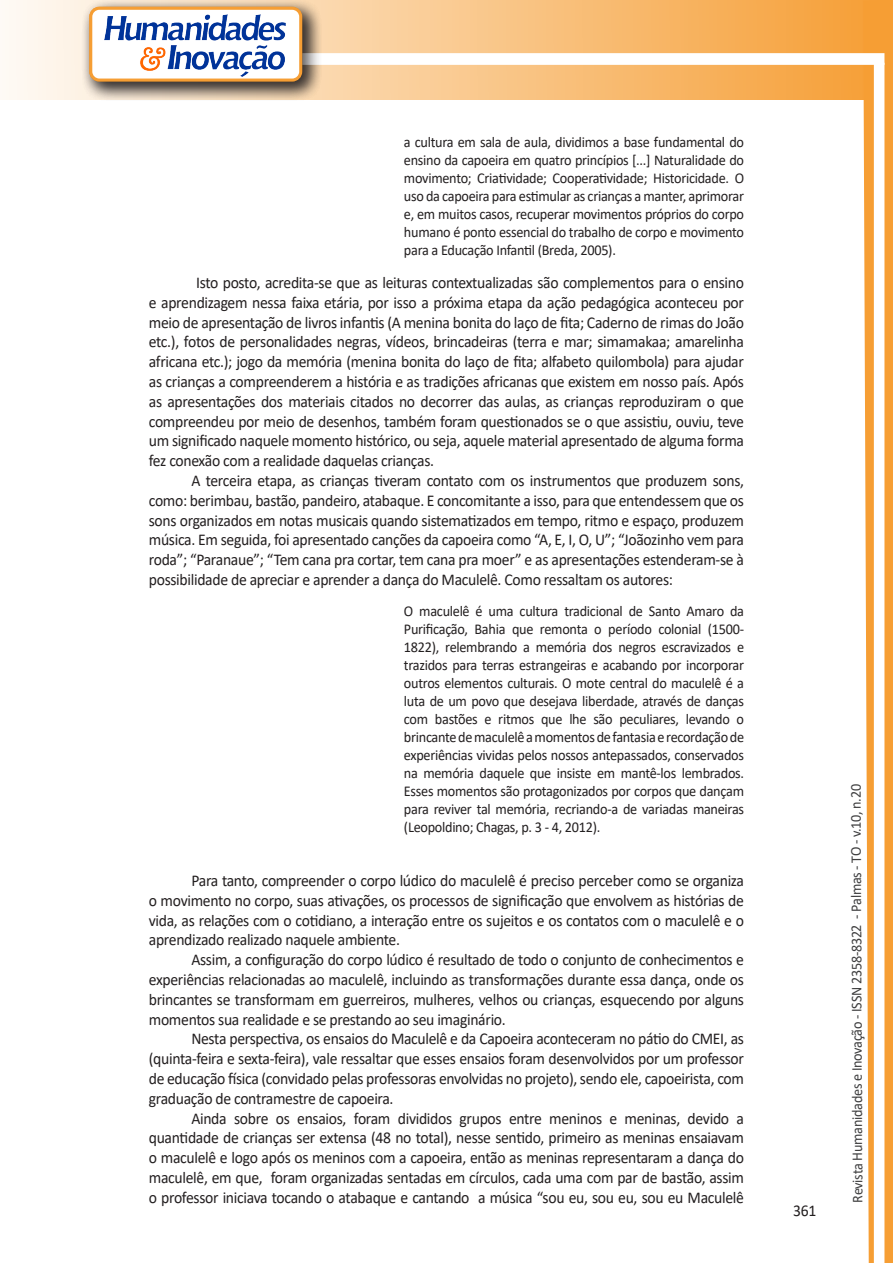
<style>
.page{position:relative;width:893px;height:1263px;background:#fff}
.page>*{position:absolute;margin:0;border:0;box-sizing:border-box;transform-origin:0 0}
.texto{font:16.5px/19.8px "Calibri";letter-spacing:-.02em;color:#231f20;text-align:justify;scale:.95 1}
.citacao{font:15px/18px "Calibri";letter-spacing:-.02em;color:#231f20;text-align:justify;scale:.95 1}
.t1{font:15px "Calibri";letter-spacing:-.025em;color:#3e3e3f;scale:.95 1}
</style>
<div class="page">
<svg style="left:5px;top:0;width:858px;height:100px;background:#f9c484"></svg>
<div style="left:302px;top:53px;width:582px;height:12px;background:#fff;border:2px solid #fff"></div>
<svg style="left:863px;top:0;width:30px;height:1263px"></svg>
<div style="left:81px;top:0;width:241px;height:102px;background:#231f20;opacity:.75"></div>
<div style="left:91px;top:8px;width:210px;height:72px;background:#fff;border-radius:9px"></div>
<img style="left:104px;top:14px;width:181px;height:62px">
<div style="left:89px;top:7px;width:213px;height:75px;border:3px solid #f69e34;border-radius:9px"></div>
<p class="citacao" style="left:404px;top:133px;width:360px">a cultura em sala de aula, dividimos a base fundamental do ensino da capoeira em quatro princípios [...] Naturalidade do movimento; Criatividade; Cooperatividade; Historicidade. O uso da capoeira para estimular as crianças a manter, aprimorar e, em muitos casos, recuperar movimentos próprios do corpo humano é ponto essencial do trabalho de corpo e movimento para a Educação Infantil (Breda, 2005).</p>
<p class="texto" style="left:149px;top:272px;width:628px;text-indent:47px">Isto posto, acredita-se que as leituras contextualizadas são complementos para o ensino e aprendizagem nessa faixa etária, por isso a próxima etapa da ação pedagógica aconteceu por meio de apresentação de livros infantis (A menina bonita do laço de fita; Caderno de rimas do João etc.), fotos de personalidades negras, vídeos, brincadeiras (terra e mar; simamakaa; amarelinha africana etc.); jogo da memória (menina bonita do laço de fita; alfabeto quilombola) para ajudar as crianças a compreenderem a história e as tradições africanas que existem em nosso país. Após as apresentações dos materiais citados no decorrer das aulas, as crianças reproduziram o que compreendeu por meio de desenhos, também foram questionados se o que assistiu, ouviu, teve um significado naquele momento histórico, ou seja, aquele material apresentado de alguma forma fez conexão com a realidade daquelas crianças.</p>
<p class="texto" style="left:149px;top:470px;width:628px;text-indent:43px">A terceira etapa, as crianças tiveram contato com os instrumentos que produzem sons, como: berimbau, bastão, pandeiro, atabaque. E concomitante a isso, para que entendessem que os sons organizados em notas musicais quando sistematizados em tempo, ritmo e espaço, produzem música. Em seguida, foi apresentado canções da capoeira como “A, E, I, O, U”; “Joãozinho vem para roda”; “Paranaue”; “Tem cana pra cortar, tem cana pra moer” e as apresentações estenderam-se à possibilidade de apreciar e aprender a dança do Maculelê. Como ressaltam os autores:</p>
<p class="citacao" style="left:404px;top:601px;width:360px">O maculelê é uma cultura tradicional de Santo Amaro da Purificação, Bahia que remonta o período colonial (1500- 1822), relembrando a memória dos negros escravizados e trazidos para terras estrangeiras e acabando por incorporar outros elementos culturais. O mote central do maculelê é a luta de um povo que desejava liberdade, através de danças com bastões e ritmos que lhe são peculiares, levando o brincante de maculelê a momentos de fantasia e recordação de experiências vividas pelos nossos antepassados, conservados na memória daquele que insiste em mantê-los lembrados.<br>Esses momentos são protagonizados por corpos que dançam para reviver tal memória, recriando-a de variadas maneiras (Leopoldino; Chagas, p. 3 - 4, 2012).</p>
<p class="texto" style="left:149px;top:870px;width:628px;text-indent:43px">Para tanto, compreender o corpo lúdico do maculelê é preciso perceber como se organiza o movimento no corpo, suas ativações, os processos de significação que envolvem as histórias de vida, as relações com o cotidiano, a interação entre os sujeitos e os contatos com o maculelê e o aprendizado realizado naquele ambiente.</p>
<p class="texto" style="left:149px;top:949px;width:628px;text-indent:43px">Assim, a configuração do corpo lúdico é resultado de todo o conjunto de conhecimentos e experiências relacionadas ao maculelê, incluindo as transformações durante essa dança, onde os brincantes se transformam em guerreiros, mulheres, velhos ou crianças, esquecendo por alguns momentos sua realidade e se prestando ao seu imaginário.</p>
<p class="texto" style="left:149px;top:1028px;width:628px;text-indent:43px">Nesta perspectiva, os ensaios do Maculelê e da Capoeira aconteceram no pátio do CMEI, as (quinta-feira e sexta-feira), vale ressaltar que esses ensaios foram desenvolvidos por um professor de educação física (convidado pelas professoras envolvidas no projeto), sendo ele, capoeirista, com graduação de contramestre de capoeira.</p>
<p class="texto" style="left:149px;top:1108px;width:628px;text-indent:43px">Ainda sobre os ensaios, foram divididos grupos entre meninos e meninas, devido a quantidade de crianças ser extensa (48 no total), nesse sentido, primeiro as meninas ensaiavam o maculelê e logo após os meninos com a capoeira, então as meninas representaram a dança do maculelê, em que, foram organizadas sentadas em círculos, cada uma com par de bastão, assim o professor iniciava tocando o atabaque e cantando a música “sou eu, sou eu, sou eu Maculelê</p>
<p class="texto" style="left:793px;top:1200px;width:26px">361</p>
<p class="t1" style="left:846px;top:1203px;width:442px;rotate:-90deg">Revista Humanidades e Inovação - ISSN 2358-8322 - Palmas - TO - v.10, n.20</p>
</div>
